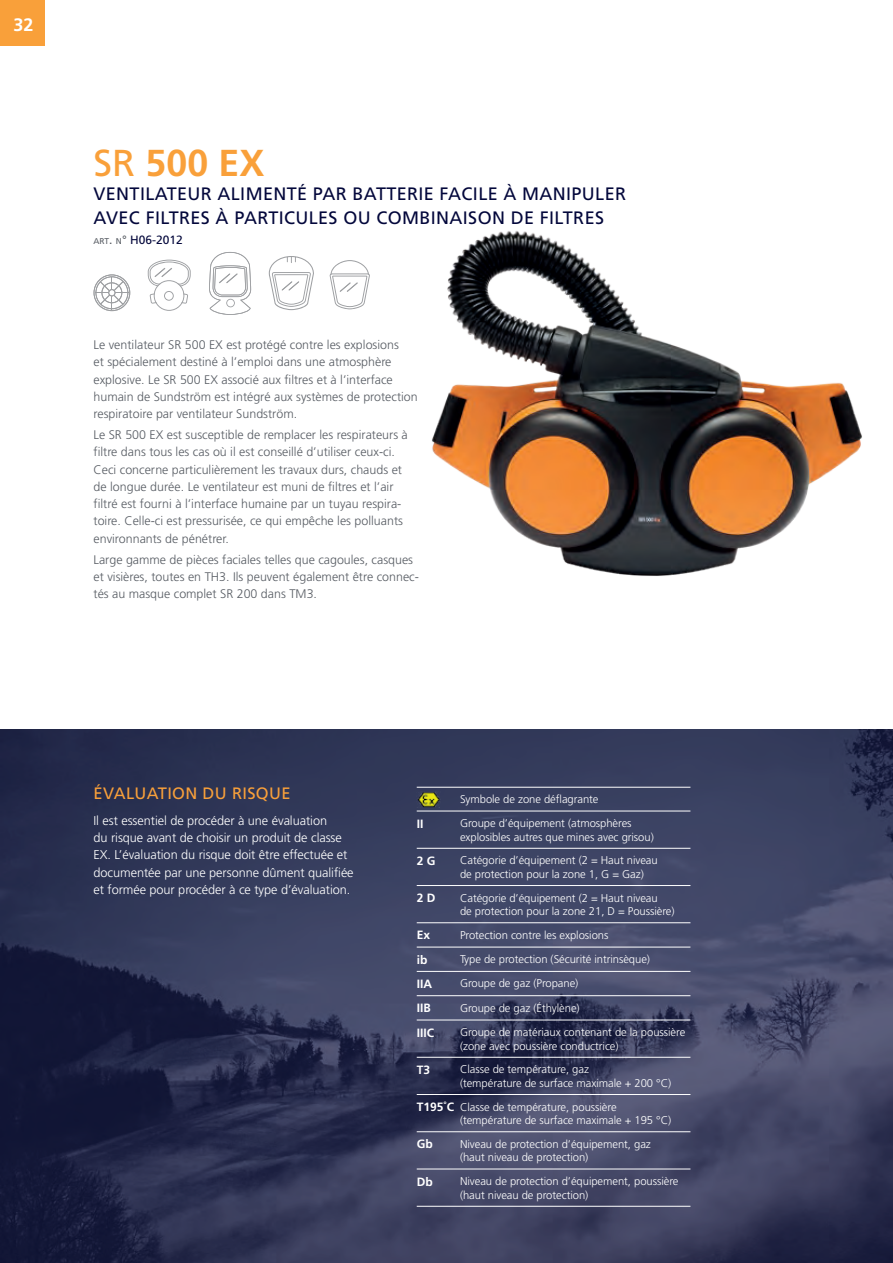
<style>
.page{position:relative;width:893px;height:1263px;background:#fff}
.page>*{position:absolute;margin:0;border:0;box-sizing:border-box;transform-origin:0 0}
.t1{font:700 37.5px "Frutiger LT Std";color:#f9a03a}
.t2{font:18px/24px "Frutiger LT Std";letter-spacing:.02em;color:#03073b}
.t3{font:700 18px "Frutiger LT Std";color:#fff}
.t4{font:16.5px "Frutiger LT Std";letter-spacing:.02em;color:#f9a03a}
.t5{font:300 12.75px/17.2px "Frutiger LT Std";letter-spacing:-.005em;color:#fff}
.t6{font:300 12.45px/17.2px "Frutiger";color:#575c63}
.t7{font:700 12px "Frutiger LT Std";color:#fff}
.t8{font:12px "Frutiger LT Std";color:#03073b}
.t9{font:300 11.25px/13.5px "Frutiger LT Std";letter-spacing:-.005em;color:#fff}
.s1{font-weight:400}
.s2{font-size:8.4px;color:#575c63}
.s3{color:#575c63}
.s4{font-weight:700;font-size:12px}
</style>
<div class="page">
<svg style="left:0;top:729px;width:893px;height:534px;background:#353a5a"></svg>
<img style="left:431px;top:231px;width:431px;height:345px">
<div style="left:0;top:0;width:45px;height:46px;background:#f9a03a"></div>
<hr style="left:417px;top:810px;width:43px;height:1px;background:#fff">
<hr style="left:460px;top:810px;width:230px;height:1px;background:#fff">
<hr style="left:417px;top:848px;width:43px;height:1px;background:#fff">
<hr style="left:460px;top:848px;width:230px;height:1px;background:#fff">
<hr style="left:417px;top:885px;width:43px;height:1px;background:#fff">
<hr style="left:460px;top:885px;width:230px;height:1px;background:#fff">
<hr style="left:417px;top:922px;width:43px;height:1px;background:#fff">
<hr style="left:460px;top:922px;width:230px;height:1px;background:#fff">
<hr style="left:417px;top:947px;width:43px;height:1px;background:#fff">
<hr style="left:460px;top:947px;width:230px;height:1px;background:#fff">
<hr style="left:417px;top:971px;width:43px;height:1px;background:#fff">
<hr style="left:460px;top:971px;width:230px;height:1px;background:#fff">
<hr style="left:417px;top:995px;width:43px;height:1px;background:#fff">
<hr style="left:460px;top:995px;width:230px;height:1px;background:#fff">
<hr style="left:417px;top:1019px;width:43px;height:1px;background:#fff">
<hr style="left:460px;top:1019px;width:230px;height:1px;background:#fff">
<hr style="left:417px;top:1057px;width:43px;height:1px;background:#fff">
<hr style="left:460px;top:1057px;width:230px;height:1px;background:#fff">
<hr style="left:417px;top:1094px;width:43px;height:1px;background:#fff">
<hr style="left:460px;top:1094px;width:230px;height:1px;background:#fff">
<hr style="left:417px;top:1131px;width:43px;height:1px;background:#fff">
<hr style="left:460px;top:1131px;width:230px;height:1px;background:#fff">
<hr style="left:417px;top:1168px;width:43px;height:1px;background:#fff">
<hr style="left:460px;top:1168px;width:230px;height:1px;background:#fff">
<hr style="left:417px;top:787px;width:43px;height:1px;background:#fff">
<hr style="left:460px;top:787px;width:230px;height:1px;background:#fff">
<hr style="left:417px;top:1206px;width:43px;height:1px;background:#fff">
<hr style="left:460px;top:1206px;width:230px;height:1px;background:#fff">
<img style="left:417px;top:791px;width:23px;height:17px">
<svg style="left:94px;top:274px;width:36px;height:37px"></svg>
<svg style="left:148px;top:260px;width:43px;height:51px"></svg>
<svg style="left:209px;top:252px;width:42px;height:63px"></svg>
<svg style="left:330px;top:260px;width:40px;height:49px"></svg>
<svg style="left:269px;top:256px;width:45px;height:54px"></svg>
<h2 class="t3" style="left:14px;top:14px;width:22px">32</h2>
<h1 class="t1" style="left:94px;top:140px;width:172px"><span class="s1">SR</span> 500 EX</h1>
<h2 class="t2" style="left:94px;top:181px;width:534px">VENTILATEUR ALIMENTÉ PAR BATTERIE FACILE À MANIPULER<br>AVEC FILTRES À PARTICULES OU COMBINAISON DE FILTRES</h2>
<p class="t8" style="left:94px;top:233px;width:91px"><span class="s2">ART</span><span class="s3">.</span> <span class="s2">N</span><span class="s3">°</span> H06-2012</p>
<p class="t6" style="left:94px;top:336px;width:326px">Le ventilateur SR 500 EX est protégé contre les explosions<br>et spécialement destiné à l’emploi dans une atmosphère explosive. Le SR 500 EX associé aux filtres et à l’interface humain de Sundström est intégré aux systèmes de protection respiratoire par ventilateur Sundström.</p>
<p class="t6" style="left:94px;top:426px;width:316px">Le SR 500 EX est susceptible de remplacer les respirateurs à filtre dans tous les cas où il est conseillé d’utiliser ceux-ci.<br>Ceci concerne particulièrement les travaux durs, chauds et de longue durée. Le ventilateur est muni de filtres et l’air filtré est fourni à l’interface humaine par un tuyau respira&shy;toire. Celle-ci est pressurisée, ce qui empêche les polluants environnants de pénétrer.</p>
<p class="t6" style="left:94px;top:551px;width:327px">Large gamme de pièces faciales telles que cagoules, casques et visières, toutes en TH3. Ils peuvent également être connec&shy;tés au masque complet SR 200 dans TM3.</p>
<h3 class="t4" style="left:94px;top:784px;width:198px">ÉVALUATION DU RISQUE</h3>
<p class="t5" style="left:94px;top:812px;width:262px">Il est essentiel de procéder à une évaluation<br>du risque avant de choisir un produit de classe EX. L’évaluation du risque doit être effectuée et documentée par une personne dûment qualifiée et formée pour procéder à ce type d’évaluation.</p>
<p class="t9" style="left:460px;top:793px;width:140px">Symbole de zone déflagrante</p>
<p class="t7" style="left:417px;top:816px;width:8px">II</p>
<p class="t9" style="left:460px;top:817px;width:195px">Groupe d’équipement (atmosphères explosibles autres que mines avec grisou)</p>
<p class="t7" style="left:417px;top:854px;width:20px">2 G</p>
<p class="t9" style="left:460px;top:854px;width:199px">Catégorie d’équipement (2 = Haut niveau de protection pour la zone 1, G = Gaz)</p>
<p class="t7" style="left:417px;top:891px;width:20px">2 D</p>
<p class="t9" style="left:460px;top:891px;width:216px">Catégorie d’équipement (2 = Haut niveau<br>de protection pour la zone 21, D = Poussière)</p>
<p class="t7" style="left:417px;top:928px;width:15px">Ex</p>
<p class="t9" style="left:460px;top:928px;width:150px">Protection contre les explosions</p>
<p class="t7" style="left:417px;top:952px;width:12px">ib</p>
<p class="t9" style="left:460px;top:953px;width:192px">Type de protection (Sécurité intrinsèque)</p>
<p class="t7" style="left:417px;top:977px;width:17px">IIA</p>
<p class="t9" style="left:460px;top:977px;width:120px">Groupe de gaz (Propane)</p>
<p class="t7" style="left:417px;top:1001px;width:16px">IIB</p>
<p class="t9" style="left:460px;top:1001px;width:121px">Groupe de gaz (Éthylène)</p>
<p class="t7" style="left:417px;top:1025px;width:19px">IIIC</p>
<p class="t9" style="left:460px;top:1026px;width:227px">Groupe de matériaux contenant de la poussière (zone avec poussière conductrice)</p>
<p class="t7" style="left:417px;top:1063px;width:15px">T3</p>
<p class="t9" style="left:460px;top:1063px;width:213px">Classe de température, gaz<br>(température de surface maximale + 200 °C)</p>
<p class="t9" style="left:460px;top:1100px;width:213px;text-indent:-43px"><span class="s4">T195˚C</span> Classe de température, poussière (température de surface maximale + 195 °C)</p>
<p class="t7" style="left:417px;top:1137px;width:17px">Gb</p>
<p class="t9" style="left:460px;top:1137px;width:192px">Niveau de protection d’équipement, gaz (haut niveau de protection)</p>
<p class="t7" style="left:417px;top:1174px;width:17px">Db</p>
<p class="t9" style="left:460px;top:1174px;width:220px">Niveau de protection d’équipement, poussière (haut niveau de protection)</p>
</div>
